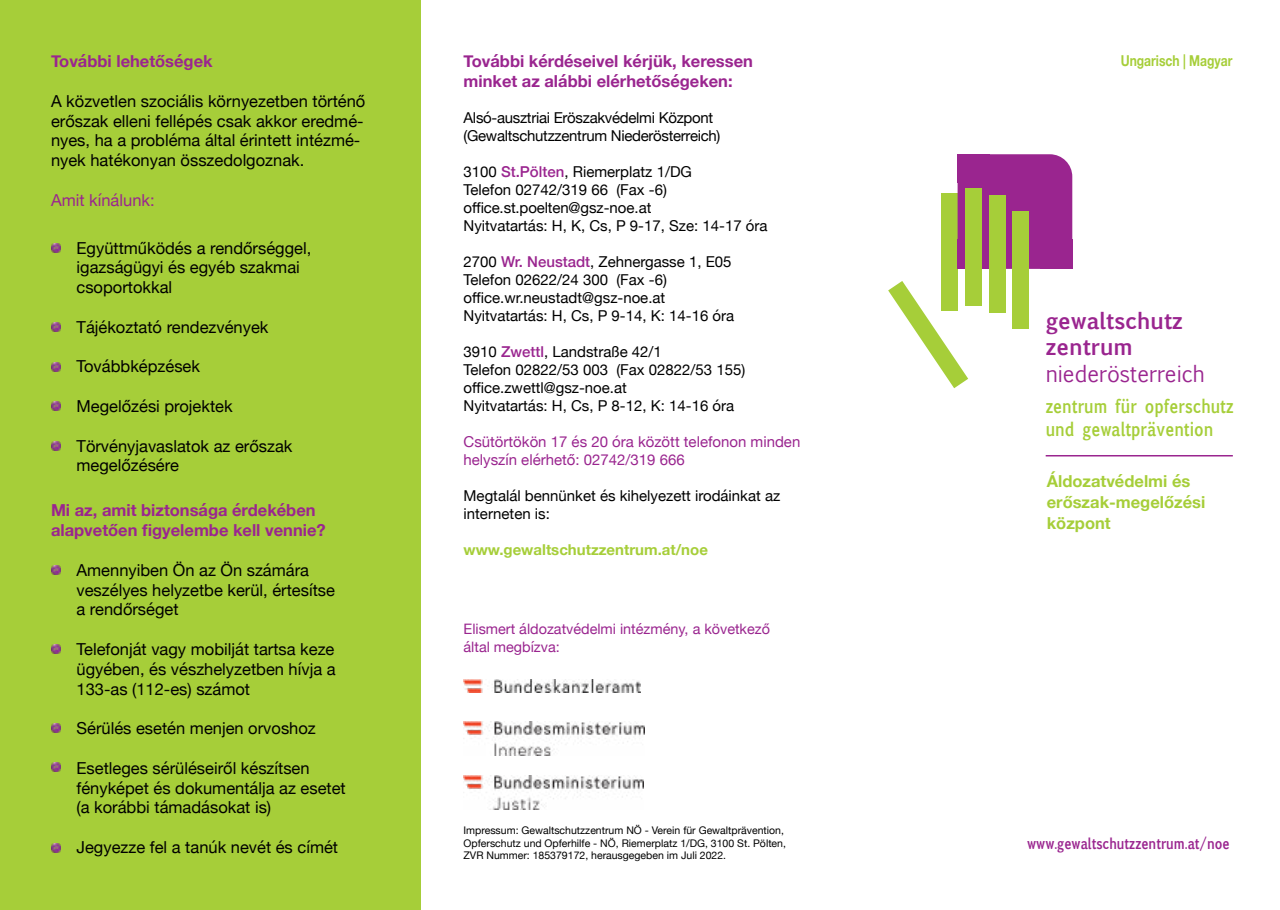
<style>
.page{position:relative;width:1280px;height:910px;background:#fff}
.page>*{position:absolute;margin:0;border:0;box-sizing:border-box;transform-origin:0 0}
.t1{font:700 22.35px/26.8px "Euphemia UCAS";color:#9a258f;scale:.95 1}
.t2{font:22.35px "Euphemia UCAS";color:#9a258f;scale:.95 1}
.t3{font:700 18.6px/23.1px "Euphemia UCAS";color:#a6ce39;scale:.81 1}
.t4{font:16.5px/19.8px "Helvetica Neue";color:#000}
.t5{font:700 16.5px/19.8px "Helvetica Neue";color:#9a258f}
.t6{font:700 16.5px/21px "Helvetica Neue";color:#a6ce39}
.t7{font:16.5px "Helvetica Neue";color:#9a258f}
.t8{font:15px/18px "Helvetica Neue";color:#000}
.t9{font:15px/18px "Helvetica Neue";letter-spacing:-.02em;color:#000}
.t10{font:15px/18px "Helvetica Neue";color:#9a258f}
.t11{font:700 15px "Helvetica Neue";color:#a6ce39}
.t12{font:700 15px "Euphemia UCAS";color:#9a258f;scale:.81 1}
.t13{font:700 15px "Helvetica Neue";color:#a6ce39;scale:.81 1}
.t14{font:14.4px/17.2px "Helvetica Neue";color:#9a258f}
.t15{font:10.5px/12.6px "Helvetica Neue";color:#000}
.s1{font-weight:500;color:#9a258f}
</style>
<div class="page">
<div style="left:0;top:0;width:421px;height:910px;background:#a6ce39"></div>
<svg style="left:51px;top:243px;width:9px;height:9px"></svg>
<svg style="left:51px;top:401px;width:9px;height:9px"></svg>
<svg style="left:51px;top:322px;width:9px;height:9px"></svg>
<svg style="left:51px;top:362px;width:9px;height:9px"></svg>
<svg style="left:51px;top:441px;width:9px;height:9px"></svg>
<svg style="left:51px;top:565px;width:9px;height:10px"></svg>
<svg style="left:51px;top:723px;width:9px;height:9px"></svg>
<svg style="left:51px;top:644px;width:9px;height:9px"></svg>
<svg style="left:51px;top:843px;width:9px;height:9px"></svg>
<svg style="left:51px;top:763px;width:9px;height:9px"></svg>
<img style="left:463px;top:679px;width:178px;height:13px">
<img style="left:464px;top:721px;width:181px;height:34px">
<img style="left:463px;top:776px;width:181px;height:33px">
<div style="left:941px;top:193px;width:16px;height:118px;background:#a6ce39"></div>
<div style="left:1040px;top:240px;width:32px;height:29px;background:#9a258f"></div>
<div style="left:957px;top:240px;width:33px;height:29px;background:#9a258f"></div>
<div style="left:957px;top:154px;width:33px;height:29px;background:#9a258f"></div>
<div style="left:957px;top:154px;width:115px;height:115px;background:#9a258f;border-radius:22px"></div>
<div style="left:989px;top:195px;width:17px;height:118px;background:#a6ce39"></div>
<div style="left:1012px;top:211px;width:17px;height:118px;background:#a6ce39"></div>
<svg style="left:888px;top:281px;width:80px;height:107px"></svg>
<div style="left:965px;top:188px;width:17px;height:118px;background:#a6ce39"></div>
<hr style="left:1046px;top:455px;width:187px;height:1px;background:#9a258f">
<p class="t13" style="left:1121px;top:49px;width:139px">Ungarisch | Magyar</p>
<p class="t5" style="left:51px;top:52px;width:163px">További lehetőségek</p>
<p class="t4" style="left:51px;top:92px;width:316px">A közvetlen szociális környezetben történő erőszak elleni fellépés csak akkor eredmé&shy;nyes, ha a probléma által érintett intézmé&shy;nyek hatékonyan összedolgoznak.</p>
<p class="t7" style="left:51px;top:188px;width:105px">Amit kínálunk:</p>
<p class="t5" style="left:463px;top:52px;width:291px">További kérdéseivel kérjük, keressen minket az alábbi elérhetőségeken:</p>
<p class="t9" style="left:463px;top:109px;width:258px">Alsó-ausztriai Eröszakvédelmi Központ (Gewaltschutzzentrum Niederösterreich)</p>
<p class="t8" style="left:463px;top:163px;width:305px">3100 <span class="s1">St.Pölten</span>, Riemerplatz 1/DG<br>Telefon 02742/319 66 (Fax -6) office.st.poelten@gsz-noe.at<br>Nyitvatartás: H, K, Cs, P 9-17, Sze: 14-17 óra</p>
<p class="t8" style="left:463px;top:253px;width:272px">2700 <span class="s1">Wr. Neustadt</span>, Zehnergasse 1, E05<br>Telefon 02622/24 300 (Fax -6) office.wr.neustadt@gsz-noe.at Nyitvatartás: H, Cs, P 9-14, K: 14-16 óra</p>
<p class="t8" style="left:463px;top:343px;width:283px">3910 <span class="s1">Zwettl</span>, Landstraße 42/1<br>Telefon 02822/53 003 (Fax 02822/53 155) office.zwettl@gsz-noe.at<br>Nyitvatartás: H, Cs, P 8-12, K: 14-16 óra</p>
<p class="t10" style="left:463px;top:433px;width:338px">Csütörtökön 17 és 20 óra között telefonon minden helyszín elérhető: 02742/319 666</p>
<p class="t8" style="left:463px;top:487px;width:318px">Megtalál bennünket és kihelyezett irodáinkat az interneten is:</p>
<p class="t11" style="left:463px;top:538px;width:246px">www.gewaltschutzzentrum.at/noe</p>
<p class="t4" style="left:77px;top:239px;width:236px">Együttműködés a rendőrséggel, igazságügyi és egyéb szakmai csoportokkal</p>
<p class="t4" style="left:77px;top:318px;width:193px">Tájékoztató rendezvények</p>
<p class="t4" style="left:77px;top:357px;width:125px">Továbbképzések</p>
<p class="t4" style="left:77px;top:397px;width:158px">Megelőzési projektek</p>
<p class="t4" style="left:77px;top:437px;width:217px">Törvényjavaslatok az erőszak megelőzésére</p>
<h1 class="t1" style="left:1046px;top:306px;width:146px">gewaltschutz zentrum</h1>
<h1 class="t2" style="left:1046px;top:358px;width:169px">niederösterreich</h1>
<p class="t3" style="left:1046px;top:394px;width:234px">zentrum für opferschutz und gewaltprävention</p>
<p class="t6" style="left:1047px;top:471px;width:160px">Áldozatvédelmi és erőszak-megelőzési központ</p>
<p class="t5" style="left:51px;top:500px;width:276px">Mi az, amit biztonsága érdekében alapvetően figyelembe kell vennie?</p>
<p class="t4" style="left:77px;top:561px;width:260px">Amennyiben Ön az Ön számára veszélyes helyzetbe kerül, értesítse a rendőrséget</p>
<p class="t4" style="left:77px;top:640px;width:261px;text-align:justify">Telefonját vagy mobilját tartsa keze ügyében, és vészhelyzetben hívja a 133-as (112-es) számot</p>
<p class="t4" style="left:77px;top:719px;width:241px">Sérülés esetén menjen orvoshoz</p>
<p class="t4" style="left:77px;top:759px;width:271px">Esetleges sérüléseiről készítsen fényképet és dokumentálja az esetet (a korábbi támadásokat is)</p>
<p class="t4" style="left:77px;top:838px;width:263px">Jegyezze fel a tanúk nevét és címét</p>
<p class="t12" style="left:1027px;top:832px;width:251px">www.gewaltschutzzentrum.at/noe</p>
<p class="t14" style="left:463px;top:621px;width:308px">Elismert áldozatvédelmi intézmény, a következő által megbízva:</p>
<p class="t15" style="left:463px;top:824px;width:324px">Impressum: Gewaltschutzzentrum NÖ - Verein für Gewaltprävention,<br>Opferschutz und Opferhilfe - NÖ, Riemerplatz 1/DG, 3100 St. Pölten,<br>ZVR Nummer: 185379172, herausgegeben im Juli 2022.</p>
</div>
